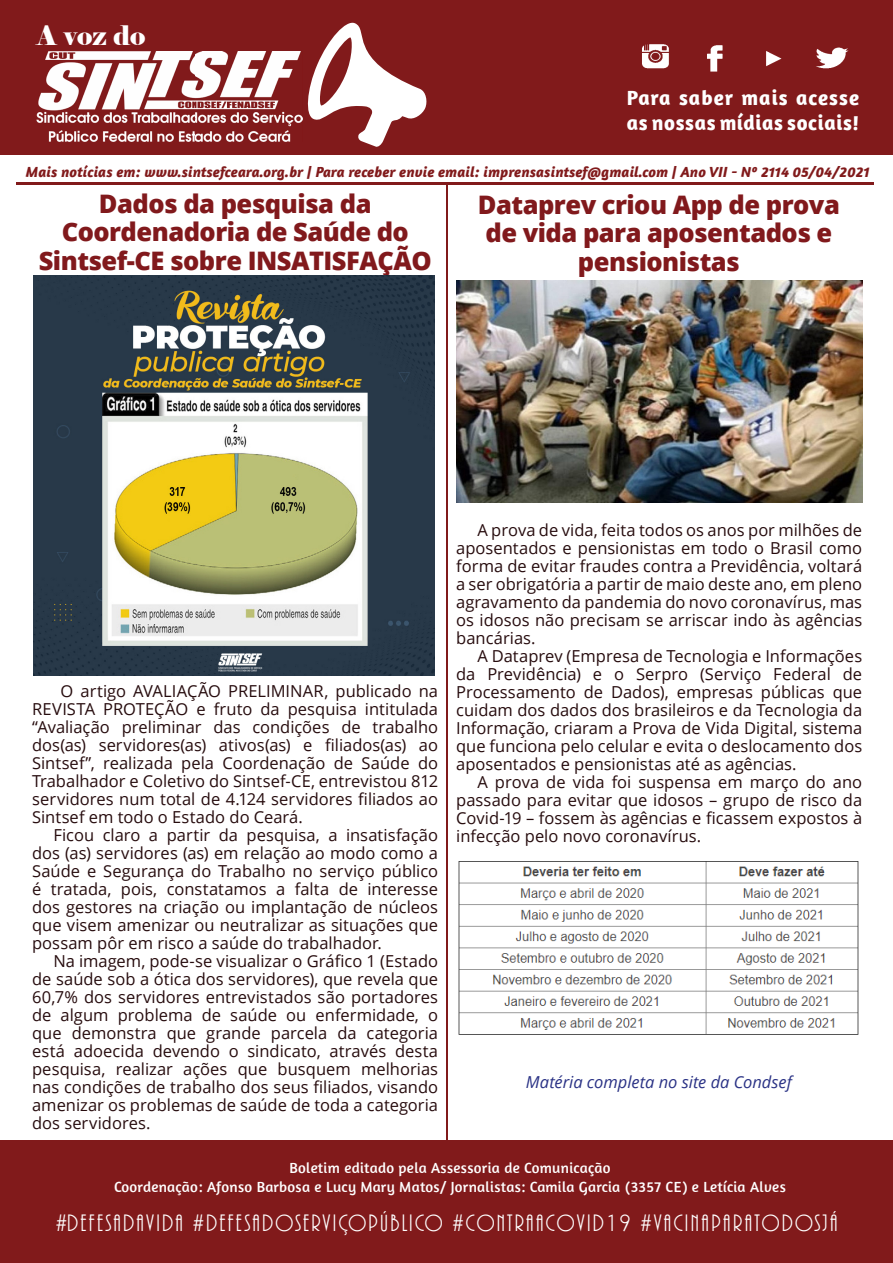
<style>
.page{position:relative;width:893px;height:1263px;background:#fff}
.page>*{position:absolute;margin:0;border:0;box-sizing:border-box;transform-origin:0 0}
.t1{font:26.85px "Elephant";color:#fff}
.t2{font:800 25.5px/28.5px "Open Sans";letter-spacing:-.02em;color:#81191c;text-align:center}
.t3{font:24.6px "ARBONNIE";letter-spacing:.09em;color:#fff}
.t4{font:700 21px/25.2px "Amaranth";letter-spacing:.03em;color:#fff}
.t5{font:16.5px/18px "Open Sans";color:#270c0e;text-align:justify}
.t6{font:italic 16.5px "Open Sans";color:#2a3285}
.t7{font:15px/19.5px "Amaranth";letter-spacing:.02em;color:#fff;text-align:center}
.t8{font:italic 700 15px "Amaranth";letter-spacing:.01em;color:#811a1b}
</style>
<div class="page">
<div style="left:0;top:0;width:893px;height:154px;background:#811a1b"></div>
<svg style="left:307px;top:22px;width:120px;height:125px"></svg>
<div style="left:0;top:1140px;width:893px;height:123px;background:#811a1b"></div>
<img style="left:37px;top:51px;width:265px;height:90px">
<hr style="left:16px;top:182px;width:858px;height:2px;background:#811a1b">
<hr style="left:446px;top:183px;width:2px;height:957px;background:#811a1b">
<img style="left:642px;top:44px;width:27px;height:25px">
<img style="left:707px;top:45px;width:16px;height:27px">
<img style="left:766px;top:51px;width:16px;height:16px">
<img style="left:816px;top:47px;width:33px;height:22px">
<img style="left:458px;top:861px;width:401px;height:174px">
<img style="left:456px;top:281px;width:406px;height:221px">
<img style="left:34px;top:275px;width:400px;height:401px">
<h1 class="t1" style="left:37px;top:18px;width:110px">A voz do</h1>
<p class="t4" style="left:627px;top:84px;width:234px">Para saber mais acesse as nossas mídias sociais!</p>
<p class="t8" style="left:26px;top:163px;width:845px">Mais notícias em: www.sintsefceara.org.br | Para receber envie email: imprensasintsef@gmail.com | Ano VII - Nº 2114 05/04/2021</p>
<h2 class="t2" style="left:39px;top:188px;width:394px">Dados da pesquisa da<br>Coordenadoria de Saúde do<br>Sintsef-CE sobre INSATISFAÇÃO</h2>
<h2 class="t2" style="left:478px;top:189px;width:364px">Dataprev criou App de prova de vida para aposentados e pensionistas</h2>
<p class="t5" style="left:32px;top:681px;width:407px;text-indent:28px">O artigo AVALIAÇÃO PRELIMINAR, publicado na REVISTA PROTEÇÃO e fruto da pesquisa intitulada “Avaliação preliminar das condições de trabalho dos(as) servidores(as) ativos(as) e filiados(as) ao Sintsef”, realizada pela Coordenação de Saúde do Trabalhador e Coletivo do Sintsef-CE, entrevistou 812 servidores num total de 4.124 servidores filiados ao Sintsef em todo o Estado do Ceará.</p>
<p class="t5" style="left:32px;top:825px;width:407px;text-indent:21px">Ficou claro a partir da pesquisa, a insatisfação dos (as) servidores (as) em relação ao modo como a Saúde e Segurança do Trabalho no serviço público é tratada, pois, constatamos a falta de interesse dos gestores na criação ou implantação de núcleos que visem amenizar ou neutralizar as situações que possam pôr em risco a saúde do trabalhador.</p>
<p class="t5" style="left:32px;top:951px;width:407px;text-indent:21px">Na imagem, pode-se visualizar o Gráfico 1 (Estado de saúde sob a ótica dos servidores), que revela que 60,7% dos servidores entrevistados são portadores de algum problema de saúde ou enfermidade, o que demonstra que grande parcela da categoria está adoecida devendo o sindicato, através desta pesquisa, realizar ações que busquem melhorias nas condições de trabalho dos seus filiados, visando amenizar os problemas de saúde de toda a categoria dos servidores.</p>
<p class="t5" style="left:456px;top:521px;width:407px;text-indent:21px">A prova de vida, feita todos os anos por milhões de aposentados e pensionistas em todo o Brasil como forma de evitar fraudes contra a Previdência, voltará a ser obrigatória a partir de maio deste ano, em pleno agravamento da pandemia do novo coronavírus, mas os idosos não precisam se arriscar indo às agências bancárias.</p>
<p class="t5" style="left:456px;top:647px;width:407px;text-indent:21px">A Dataprev (Empresa de Tecnologia e Informações da Previdência) e o Serpro (Serviço Federal de Processamento de Dados), empresas públicas que cuidam dos dados dos brasileiros e da Tecnologia da Informação, criaram a Prova de Vida Digital, sistema que funciona pelo celular e evita o deslocamento dos aposentados e pensionistas até as agências.</p>
<p class="t5" style="left:456px;top:773px;width:407px;text-indent:21px">A prova de vida foi suspensa em março do ano passado para evitar que idosos – grupo de risco da Covid-19 – fossem às agências e ficassem expostos à infecção pelo novo coronavírus.</p>
<p class="t6" style="left:526px;top:1071px;width:267px">Matéria completa no site da Condsef</p>
<p class="t7" style="left:114px;top:1158px;width:673px">Boletim editado pela Assessoria de Comunicação<br>Coordenação: Afonso Barbosa e Lucy Mary Matos/ Jornalistas: Camila Garcia (3357 CE) e Letícia Alves</p>
<h3 class="t3" style="left:56px;top:1210px;width:783px">#DEFESADAVIDA #DEFESADOSERVIÇOPÚBLICO #CONTRAACOVID19 #VACINAPARATODOSJÁ</h3>
</div>
